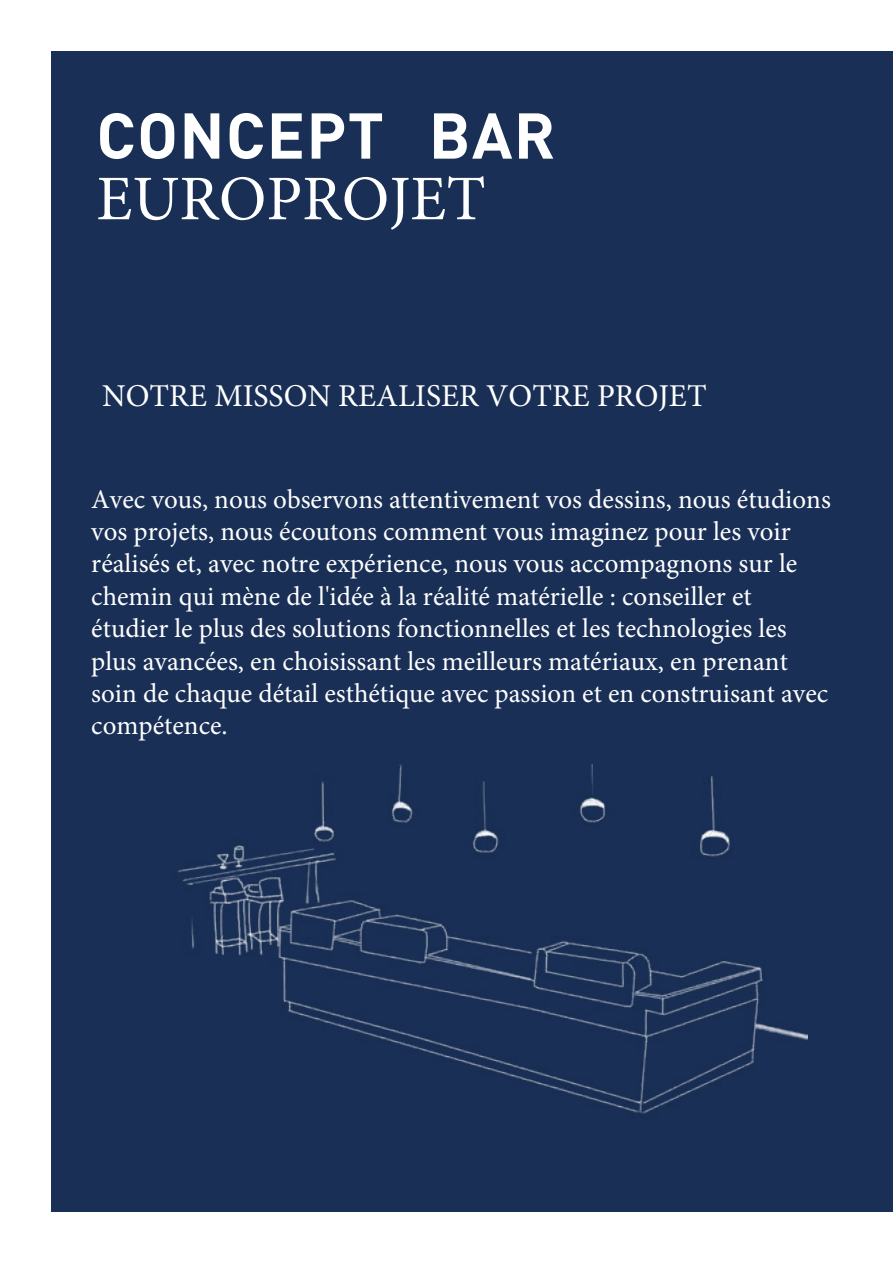
<style>
.page{position:relative;width:893px;height:1263px;background:#fff}
.page>*{position:absolute;margin:0;border:0;box-sizing:border-box;transform-origin:0 0}
.t1{font:700 63.6px "DIN";letter-spacing:.02em;color:#fff}
.t2{font:63.6px "Minion Pro";color:#fff}
.t3{font:31.8px "Minion Pro";color:#fff}
.t4{font:27px/32.4px "Minion Pro";color:#fff}
</style>
<div class="page">
<div style="left:51px;top:51px;width:842px;height:1161px;background:#192f55"></div>
<img style="left:178px;top:764px;width:629px;height:350px">
<h1 class="t1" style="left:96px;top:94px;width:460px">CONCEPT BAR</h1>
<h1 class="t2" style="left:96px;top:156px;width:391px">EUROPROJET</h1>
<p class="t3" style="left:102px;top:374px;width:606px">NOTRE MISSON REALISER VOTRE PROJET</p>
<p class="t4" style="left:91px;top:483px;width:741px">Avec vous, nous observons attentivement vos dessins, nous étudions vos projets, nous écoutons comment vous imaginez pour les voir réalisés et, avec notre expérience, nous vous accompagnons sur le chemin qui mène de l'idée à la réalité matérielle : conseiller et étudier le plus des solutions fonctionnelles et les technologies les plus avancées, en choisissant les meilleurs matériaux, en prenant soin de chaque détail esthétique avec passion et en construisant avec compétence.</p>
</div>
